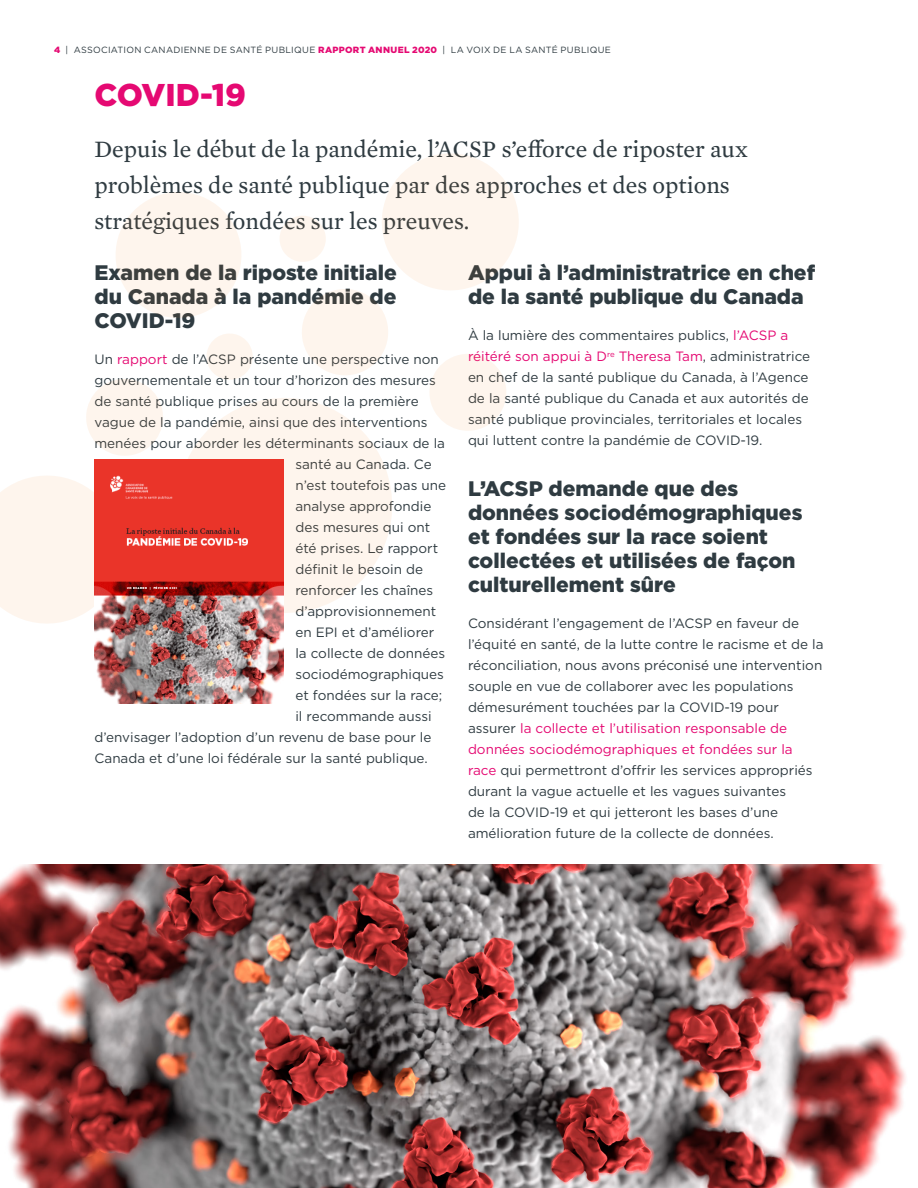
<style>
.page{position:relative;width:918px;height:1188px;background:#fff}
.page>*{position:absolute;margin:0;border:0;box-sizing:border-box;transform-origin:0 0}
.Heading_3{font:900 31.5px "Gotham";color:#e50972}
.Intro_paragraph{font:24px/36px "Mercury Text G2";color:#2f3b41}
.Heading_4{font:900 21px/24px "Gotham";color:#2f3b41}
.Body_Regular{font:13.5px/21px "Gotham";color:#2f3b41}
.References_Section{font:9px "Gotham";letter-spacing:.03em;color:#2f3b41}
.s1{font-weight:900;color:#e50972}
.s2{color:#e50972}
</style>
<div class="page">
<svg style="left:0;top:476px;width:94px;height:148px;background:#fef5ee"></svg>
<svg style="left:116px;top:192px;width:125px;height:126px"></svg>
<svg style="left:86px;top:379px;width:77px;height:77px"></svg>
<svg style="left:188px;top:398px;width:204px;height:215px;fill:#fef5ed"></svg>
<svg style="left:276px;top:153px;width:243px;height:280px"></svg>
<svg style="left:207px;top:334px;width:46px;height:46px"></svg>
<img style="left:0;top:864px;width:906px;height:324px">
<img style="left:94px;top:459px;width:190px;height:245px">
<p class="References_Section" style="left:54px;top:44px;width:558px"><span class="s1">4</span> | ASSOCIATION CANADIENNE DE SANTÉ PUBLIQUE <span class="s1">RAPPORT ANNUEL 2020</span> | LA VOIX DE LA SANTÉ PUBLIQUE</p>
<p class="Heading_3" style="left:94px;top:73px;width:153px">COVID-19</p>
<p class="Intro_paragraph" style="left:94px;top:130px;width:655px">Depuis le début de la pandémie, l’ACSP s’efforce de riposter aux problèmes de santé publique par des approches et des options stratégiques fondées sur les preuves.</p>
<p class="Heading_4" style="left:94px;top:261px;width:304px;text-align:justify">Examen de la riposte initiale du Canada à la pandémie de COVID-19</p>
<p class="Body_Regular" style="left:94px;top:349px;width:346px">Un <span class="s2">rapport</span> de l’ACSP présente une perspective non</p>
<p class="Body_Regular" style="left:94px;top:370px;width:343px">gouvernementale et un tour d’horizon des mesures</p>
<p class="Body_Regular" style="left:94px;top:391px;width:326px">de santé publique prises au cours de la première</p>
<p class="Body_Regular" style="left:94px;top:412px;width:334px">vague de la pandémie, ainsi que des interventions</p>
<p class="Body_Regular" style="left:94px;top:433px;width:352px">menées pour aborder les déterminants sociaux de la</p>
<p class="Body_Regular" style="left:295px;top:454px;width:138px">santé au Canada. Ce</p>
<p class="Body_Regular" style="left:295px;top:475px;width:152px">n’est toutefois pas une</p>
<p class="Body_Regular" style="left:295px;top:496px;width:137px">analyse approfondie</p>
<p class="Body_Regular" style="left:295px;top:517px;width:136px">des mesures qui ont</p>
<p class="Body_Regular" style="left:295px;top:538px;width:144px">été prises. Le rapport</p>
<p class="Body_Regular" style="left:295px;top:559px;width:129px">définit le besoin de</p>
<p class="Body_Regular" style="left:295px;top:580px;width:139px">renforcer les chaînes</p>
<p class="Body_Regular" style="left:295px;top:601px;width:142px">d’approvisionnement</p>
<p class="Body_Regular" style="left:295px;top:622px;width:140px">en EPI et d’améliorer</p>
<p class="Body_Regular" style="left:295px;top:643px;width:151px">la collecte de données</p>
<p class="Body_Regular" style="left:295px;top:664px;width:150px">sociodémographiques</p>
<p class="Body_Regular" style="left:295px;top:685px;width:148px">et fondées sur la race;</p>
<p class="Body_Regular" style="left:295px;top:706px;width:138px">il recommande aussi</p>
<p class="Body_Regular" style="left:94px;top:727px;width:338px">d’envisager l’adoption d’un revenu de base pour le</p>
<p class="Body_Regular" style="left:94px;top:748px;width:335px">Canada et d’une loi fédérale sur la santé publique.</p>
<p class="Heading_4" style="left:468px;top:261px;width:349px">Appui à l’administratrice en chef de la santé publique du Canada</p>
<p class="Body_Regular" style="left:468px;top:325px;width:344px">À la lumière des commentaires publics, <span class="s2">l’ACSP a réitéré son appui à D</span><sup>re</sup> <span class="s2">Theresa Tam</span>, administratrice en chef de la santé publique du Canada, à l’Agence de la santé publique du Canada et aux autorités de santé publique provinciales, territoriales et locales qui luttent contre la pandémie de COVID-19.</p>
<p class="Heading_4" style="left:468px;top:477px;width:336px">L’ACSP demande que des données sociodémographiques et fondées sur la race soient collectées et utilisées de façon culturellement sûre</p>
<p class="Body_Regular" style="left:468px;top:613px;width:357px">Considérant l’engagement de l’ACSP en faveur de l’équité en santé, de la lutte contre le racisme et de la réconciliation, nous avons préconisé une intervention souple en vue de collaborer avec les populations démesurément touchées par la COVID-19 pour assurer <span class="s2">la collecte et l’utilisation responsable de données sociodémographiques et fondées sur la race</span> qui permettront d’offrir les services appropriés durant la vague actuelle et les vagues suivantes<br>de la COVID-19 et qui jetteront les bases d’une amélioration future de la collecte de données.</p>
</div>
